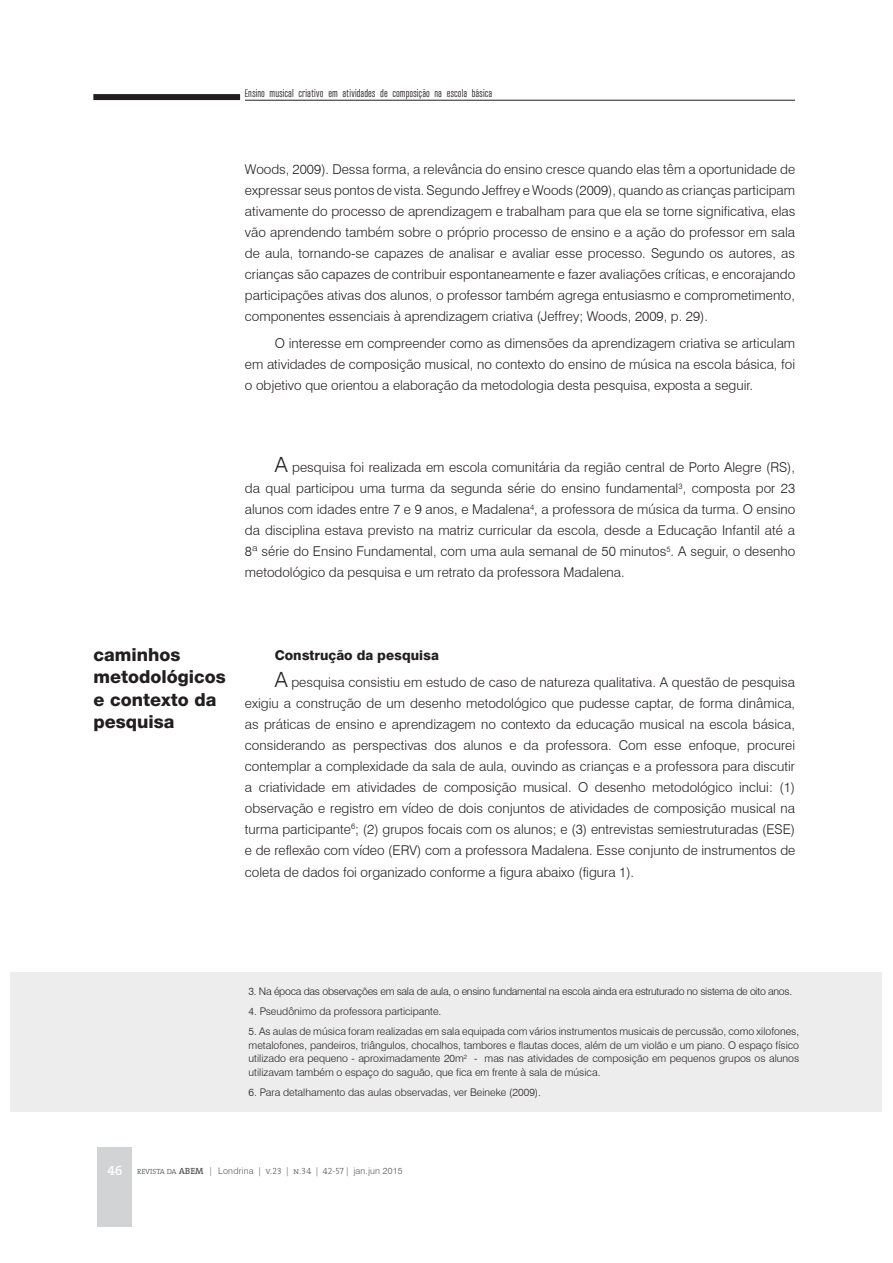
<style>
.page{position:relative;width:893px;height:1263px;background:#fff}
.page>*{position:absolute;margin:0;border:0;box-sizing:border-box;transform-origin:0 0}
.t1{font:800 18px/22.5px "Helvetica Neue";color:#231f20}
.t2{font:300 13.5px/21px "Swiss 721 BT";color:#231f20;text-align:justify}
.t3{font:300 10.5px/13.5px "Swiss 721 BT";color:#231f20;text-align:justify}
.t4{font:300 10.5px "Swiss 721 BT";letter-spacing:-.025em;color:#231f20}
.t5{font:9px "Wearetrippin Short";color:#231f20}
.t6{font:300 9px "Swiss 721 BT";letter-spacing:.02em;color:#58595b}
.s1{font-size:21px}
.s2{font-weight:800}
.s3{font-family:"The Serif Semi Bold Caps";font-weight:400;font-size:13.5px;color:#fff}
.s4{font-family:"The Serif";font-size:7.5px}
.s5{font-family:"The Serif";font-weight:600}
.s6{font-family:"The Serif Light Caps";font-weight:400}
</style>
<div class="page">
<hr style="left:245px;top:100px;width:550px;height:1px;background:#231f20">
<div style="left:93px;top:94px;width:147px;height:6px;background:#231f20"></div>
<div style="left:98px;top:1147px;width:34px;height:80px;background:#d1d3d4"></div>
<div style="left:10px;top:972px;width:872px;height:140px;background:#ededee"></div>
<p class="t5" style="left:245px;top:89px;width:249px">Ensino musical criativo em atividades de composição na escola básica</p>
<p class="t2" style="left:245px;top:159px;width:552px">Woods, 2009). Dessa forma, a relevância do ensino cresce quando elas têm a oportunidade de expressar seus pontos de vista. Segundo Jeffrey e Woods (2009), quando as crianças participam ativamente do processo de aprendizagem e trabalham para que ela se torne significativa, elas vão aprendendo também sobre o próprio processo de ensino e a ação do professor em sala de aula, tornando-se capazes de analisar e avaliar esse processo. Segundo os autores, as crianças são capazes de contribuir espontaneamente e fazer avaliações críticas, e encorajando participações ativas dos alunos, o professor também agrega entusiasmo e comprometimento, componentes essenciais à aprendizagem criativa (Jeffrey; Woods, 2009, p. 29).</p>
<p class="t2" style="left:245px;top:333px;width:552px;text-indent:30px">O interesse em compreender como as dimensões da aprendizagem criativa se articulam em atividades de composição musical, no contexto do ensino de música na escola básica, foi o objetivo que orientou a elaboração da metodologia desta pesquisa, exposta a seguir.</p>
<p class="t2" style="left:245px;top:457px;width:552px;text-indent:30px"><span class="s1">A</span> pesquisa foi realizada em escola comunitária da região central de Porto Alegre (RS), da qual participou uma turma da segunda série do ensino fundamental<sup>3</sup>, composta por 23 alunos com idades entre 7 e 9 anos, e Madalena<sup>4</sup>, a professora de música da turma. O ensino da disciplina estava previsto na matriz curricular da escola, desde a Educação Infantil até a 8ª série do Ensino Fundamental, com uma aula semanal de 50 minutos<sup>5</sup>. A seguir, o desenho metodológico da pesquisa e um retrato da professora Madalena.</p>
<h1 class="t1" style="left:93px;top:645px;width:134px">caminhos metodológicos e contexto da pesquisa</h1>
<p class="t2" style="left:275px;top:641px;width:522px;line-height:27.3px"><span class="s2">Construção da pesquisa<br></span><span class="s1">A</span> pesquisa consistiu em estudo de caso de natureza qualitativa. A questão de pesquisa</p>
<p class="t2" style="left:245px;top:692px;width:552px">exigiu a construção de um desenho metodológico que pudesse captar, de forma dinâmica, as práticas de ensino e aprendizagem no contexto da educação musical na escola básica, considerando as perspectivas dos alunos e da professora. Com esse enfoque, procurei contemplar a complexidade da sala de aula, ouvindo as crianças e a professora para discutir a criatividade em atividades de composição musical. O desenho metodológico inclui: (1) observação e registro em vídeo de dois conjuntos de atividades de composição musical na turma participante<sup>6</sup>; (2) grupos focais com os alunos; e (3) entrevistas semiestruturadas (ESE) e de reflexão com vídeo (ERV) com a professora Madalena. Esse conjunto de instrumentos de coleta de dados foi organizado conforme a figura abaixo (figura 1).</p>
<p class="t4" style="left:249px;top:985px;width:545px">3. Na época das observações em sala de aula, o ensino fundamental na escola ainda era estruturado no sistema de oito anos.</p>
<p class="t3" style="left:249px;top:1005px;width:194px">4. Pseudônimo da professora participante.</p>
<p class="t3" style="left:249px;top:1025px;width:552px">5. As aulas de música foram realizadas em sala equipada com vários instrumentos musicais de percussão, como xilofones, metalofones, pandeiros, triângulos, chocalhos, tambores e flautas doces, além de um violão e um piano. O espaço físico utilizado era pequeno - aproximadamente 20m<sup>2</sup> - mas nas atividades de composição em pequenos grupos os alunos utilizavam também o espaço do saguão, que fica em frente à sala de música.</p>
<p class="t3" style="left:249px;top:1085px;width:294px">6. Para detalhamento das aulas observadas, ver Beineke (2009).</p>
<p class="t6" style="left:107px;top:1166px;width:297px"><span class="s3">46</span> <span class="s4">REVISTA DA</span> <span class="s5">ABEM</span> | Londrina <span class="s6">| v.23 | n.34 | 42-57 |</span> jan.jun 2015</p>
</div>
